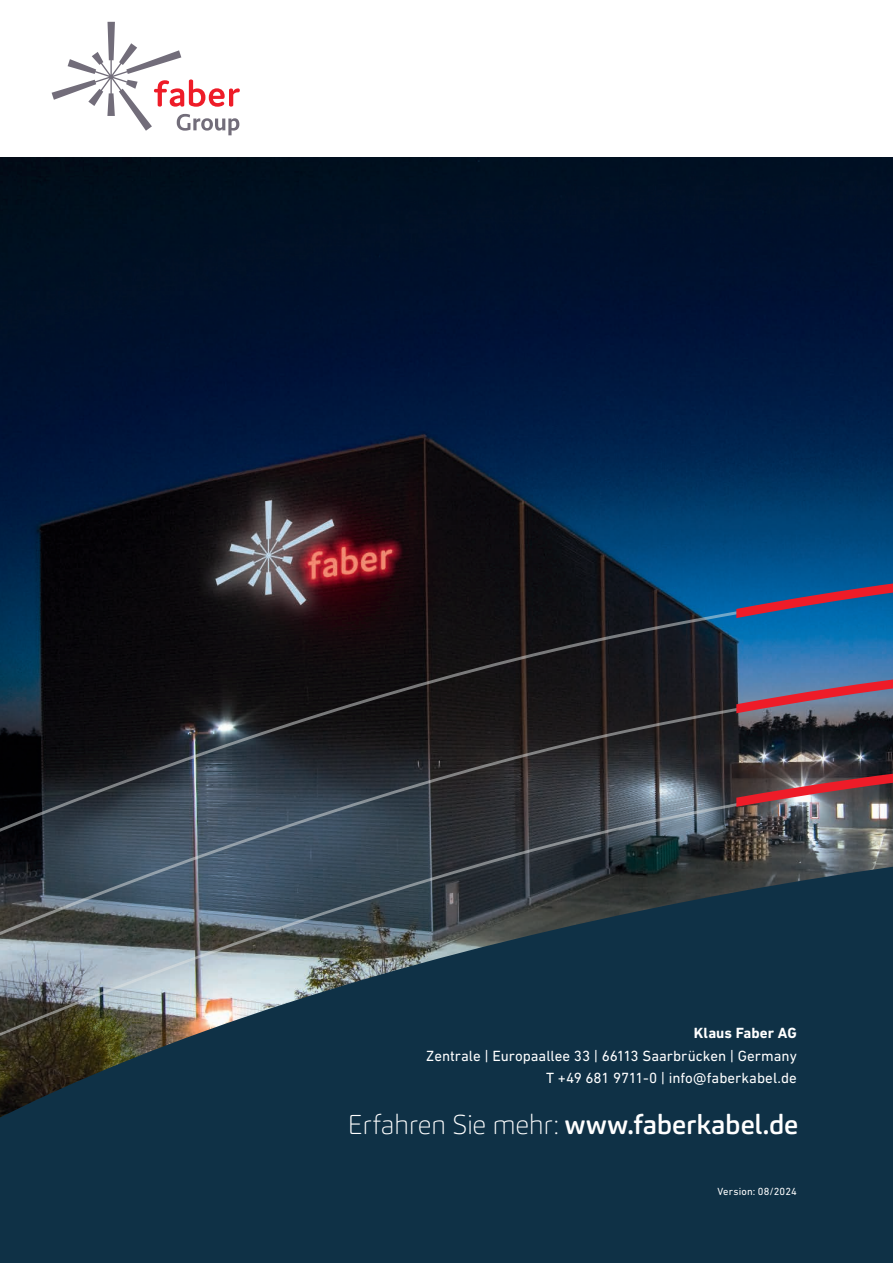
<style>
.page{position:relative;width:893px;height:1263px;background:#fff}
.page>*{position:absolute;margin:0;border:0;box-sizing:border-box;transform-origin:0 0}
.t1{font:500 27px "Carnas";color:#fff}
.t2{font:15px/22.5px "DIN Next W1 G";color:#fff;text-align:right}
.t3{font:700 15px "DIN Next W1 G";letter-spacing:.005em;color:#fff}
.t4{font:10.5px "DIN Next W1 G";letter-spacing:.015em;color:#fff}
.s1{font-weight:100}
</style>
<div class="page">
<img style="left:0;top:157px;width:893px;height:673px">
<div style="left:0;top:830px;width:893px;height:433px;background:#0f3146"></div>
<svg style="left:0;top:611px;width:741px;height:432px"></svg>
<svg style="left:736px;top:564px;width:157px;height:243px"></svg>
<svg style="left:52px;top:22px;width:188px;height:113px"></svg>
<p class="t3" style="left:694px;top:1024px;width:104px">Klaus Faber AG</p>
<p class="t2" style="left:426px;top:1044px;width:372px">Zentrale | Europaallee 33 | 66113 Saarbrücken | Germany<br>T +49 681 9711-0 | info@faberkabel.de</p>
<h1 class="t1" style="left:348px;top:1108px;width:452px"><span class="s1">Erfahren Sie mehr:</span> www.faberkabel.de</h1>
<p class="t4" style="left:717px;top:1185px;width:81px">Version: 08/2024</p>
</div>
